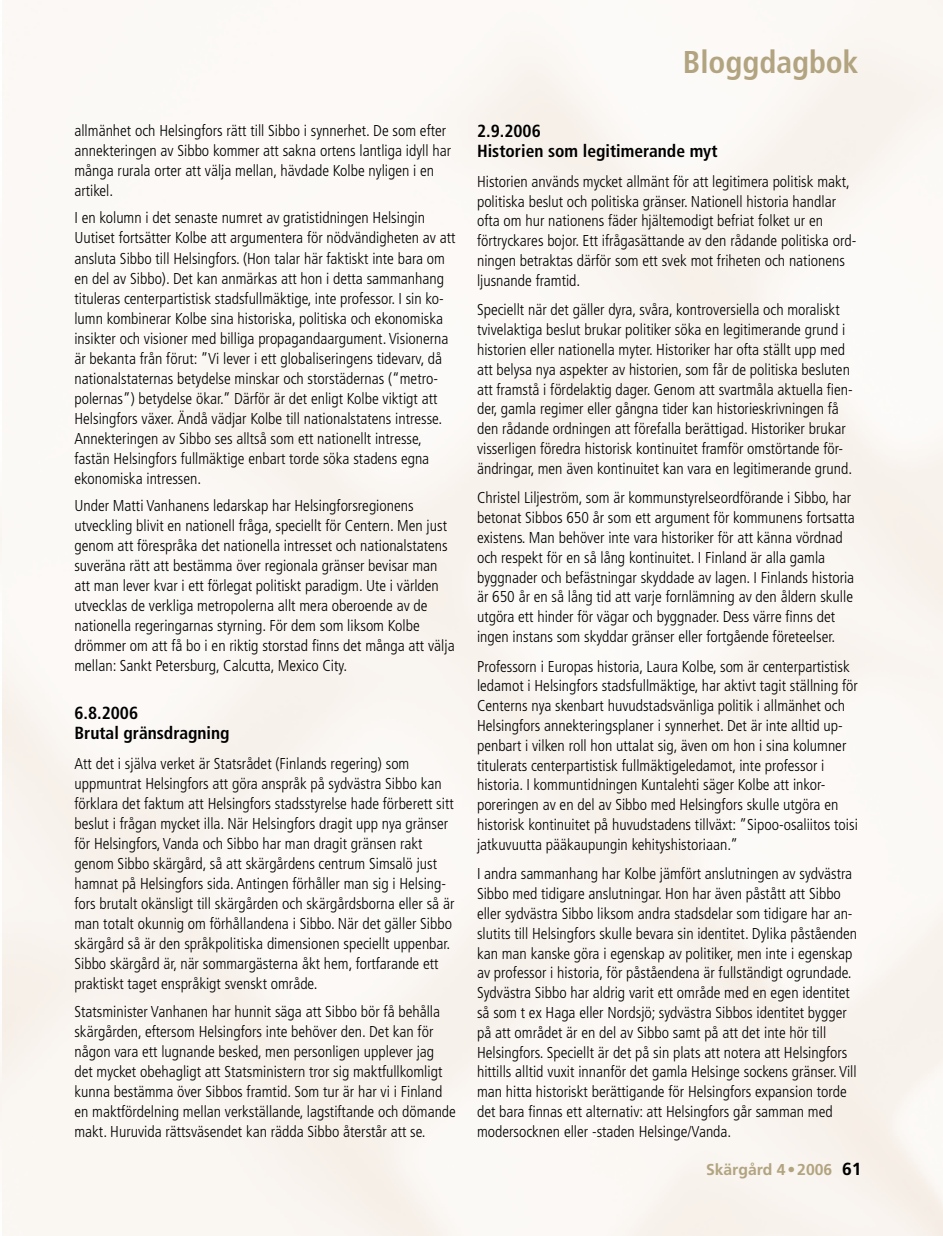
<style>
.page{position:relative;width:943px;height:1236px;background:#fff}
.page>*{position:absolute;margin:0;border:0;box-sizing:border-box;transform-origin:0 0}
.t1{font:700 condensed 31.5px "Frutiger";color:#b2a480}
.t2{font:700 condensed 17.5px/19.9px "Frutiger";color:#000}
.t3{font:300 condensed 15.75px/19.8px "Frutiger";color:#000}
.t4{font:700 15.75px "Frutiger";color:#b2a480}
.s1{font-size:17.5px;color:#000}
</style>
<div class="page">
<p class="t3" style="left:74px;top:121px;width:378px">allmänhet och Helsingfors rätt till Sibbo i synnerhet. De som efter annekteringen av Sibbo kommer att sakna ortens lantliga idyll har många rurala orter att välja mellan, hävdade Kolbe nyligen i en artikel.</p>
<p class="t3" style="left:74px;top:208px;width:382px">I en kolumn i det senaste numret av gratistidningen Helsingin Uutiset fortsätter Kolbe att argumentera för nödvändigheten av att ansluta Sibbo till Helsingfors. (Hon talar här faktiskt inte bara om en del av Sibbo). Det kan anmärkas att hon i detta sammanhang tituleras centerpartistisk stadsfullmäktige, inte professor. I sin ko&shy;lumn kombinerar Kolbe sina historiska, politiska och ekonomiska insikter och visioner med billiga propagandaargument. Visionerna är bekanta från förut: ”Vi lever i ett globaliseringens tidevarv, då nationalstaternas betydelse minskar och storstädernas (“metro&shy;polernas”) betydelse ökar.” Därför är det enligt Kolbe viktigt att Helsingfors växer. Ändå vädjar Kolbe till nationalstatens intresse.<br>Annekteringen av Sibbo ses alltså som ett nationellt intresse, fastän Helsingfors fullmäktige enbart torde söka stadens egna ekonomiska intressen.</p>
<p class="t3" style="left:74px;top:496px;width:382px">Under Matti Vanhanens ledarskap har Helsingforsregionens utveckling blivit en nationell fråga, speciellt för Centern. Men just genom att förespråka det nationella intresset och nationalstatens suveräna rätt att bestämma över regionala gränser bevisar man att man lever kvar i ett förlegat politiskt paradigm. Ute i världen utvecklas de verkliga metropolerna allt mera oberoende av de nationella regeringarnas styrning. För dem som liksom Kolbe drömmer om att få bo i en riktig storstad finns det många att välja mellan: Sankt Petersburg, Calcutta, Mexico City.</p>
<p class="t2" style="left:74px;top:702px;width:157px">6.8.2006<br>Brutal gränsdragning</p>
<p class="t3" style="left:74px;top:753px;width:381px">Att det i själva verket är Statsrådet (Finlands regering) som uppmuntrat Helsingfors att göra anspråk på sydvästra Sibbo kan förklara det faktum att Helsingfors stadsstyrelse hade förberett sitt beslut i frågan mycket illa. När Helsingfors dragit upp nya gränser för Helsingfors, Vanda och Sibbo har man dragit gränsen rakt genom Sibbo skärgård, så att skärgårdens centrum Simsalö just hamnat på Helsingfors sida. Antingen förhåller man sig i Helsing&shy;fors brutalt okänsligt till skärgården och skärgårdsborna eller så är man totalt okunnig om förhållandena i Sibbo. När det gäller Sibbo skärgård så är den språkpolitiska dimensionen speciellt uppenbar.<br>Sibbo skärgård är, när sommargästerna åkt hem, fortfarande ett praktiskt taget enspråkigt svenskt område.</p>
<p class="t3" style="left:74px;top:1001px;width:383px">Statsminister Vanhanen har hunnit säga att Sibbo bör få behålla skärgården, eftersom Helsingfors inte behöver den. Det kan för någon vara ett lugnande besked, men personligen upplever jag det mycket obehagligt att Statsministern tror sig maktfullkomligt kunna bestämma över Sibbos framtid. Som tur är har vi i Finland en maktfördelning mellan verkställande, lagstiftande och dömande makt. Huruvida rättsväsendet kan rädda Sibbo återstår att se.</p>
<h1 class="t1" style="left:683px;top:44px;width:177px">Bloggdagbok</h1>
<p class="t2" style="left:477px;top:121px;width:242px">2.9.2006<br>Historien som legitimerande myt</p>
<p class="t3" style="left:477px;top:172px;width:381px">Historien används mycket allmänt för att legitimera politisk makt, politiska beslut och politiska gränser. Nationell historia handlar ofta om hur nationens fäder hjältemodigt befriat folket ur en förtryckares bojor. Ett ifrågasättande av den rådande politiska ord&shy;ningen betraktas därför som ett svek mot friheten och nationens ljusnande framtid.</p>
<p class="t3" style="left:477px;top:300px;width:377px">Speciellt när det gäller dyra, svåra, kontroversiella och moraliskt tvivelaktiga beslut brukar politiker söka en legitimerande grund i historien eller nationella myter. Historiker har ofta ställt upp med att belysa nya aspekter av historien, som får de politiska besluten att framstå i fördelaktig dager. Genom att svartmåla aktuella fien&shy;der, gamla regimer eller gångna tider kan historieskrivningen få den rådande ordningen att förefalla berättigad. Historiker brukar visserligen föredra historisk kontinuitet framför omstörtande för&shy;ändringar, men även kontinuitet kan vara en legitimerande grund.</p>
<p class="t3" style="left:477px;top:488px;width:379px">Christel Liljeström, som är kommunstyrelseordförande i Sibbo, har betonat Sibbos 650 år som ett argument för kommunens fortsatta existens. Man behöver inte vara historiker för att känna vördnad och respekt för en så lång kontinuitet. I Finland är alla gamla byggnader och befästningar skyddade av lagen. I Finlands historia är 650 år en så lång tid att varje fornlämning av den åldern skulle utgöra ett hinder för vägar och byggnader. Dess värre finns det ingen instans som skyddar gränser eller fortgående företeelser.</p>
<p class="t3" style="left:477px;top:656px;width:382px">Professorn i Europas historia, Laura Kolbe, som är centerpartistisk ledamot i Helsingfors stadsfullmäktige, har aktivt tagit ställning för Centerns nya skenbart huvudstadsvänliga politik i allmänhet och Helsingfors annekteringsplaner i synnerhet. Det är inte alltid up&shy;penbart i vilken roll hon uttalat sig, även om hon i sina kolumner titulerats centerpartistisk fullmäktigeledamot, inte professor i historia. I kommuntidningen Kuntalehti säger Kolbe att inkor&shy;poreringen av en del av Sibbo med Helsingfors skulle utgöra en historisk kontinuitet på huvudstadens tillväxt: ”Sipoo-osaliitos toisi jatkuvuutta pääkaupungin kehityshistoriaan.”</p>
<p class="t3" style="left:477px;top:864px;width:381px">I andra sammanhang har Kolbe jämfört anslutningen av sydvästra Sibbo med tidigare anslutningar. Hon har även påstått att Sibbo eller sydvästra Sibbo liksom andra stadsdelar som tidigare har an&shy;slutits till Helsingfors skulle bevara sin identitet. Dylika påståenden kan man kanske göra i egenskap av politiker, men inte i egenskap av professor i historia, för påståendena är fullständigt ogrundade.<br>Sydvästra Sibbo har aldrig varit ett område med en egen identitet så som t ex Haga eller Nordsjö; sydvästra Sibbos identitet bygger på att området är en del av Sibbo samt på att det inte hör till Helsingfors. Speciellt är det på sin plats att notera att Helsingfors hittills alltid vuxit innanför det gamla Helsinge sockens gränser. Vill man hitta historiskt berättigande för Helsingfors expansion torde det bara finnas ett alternativ: att Helsingfors går samman med modersocknen eller -staden Helsinge/Vanda.</p>
<p class="t4" style="left:706px;top:1159px;width:157px">Skärgård 4 • 2006 <span class="s1">61</span></p>
</div>
